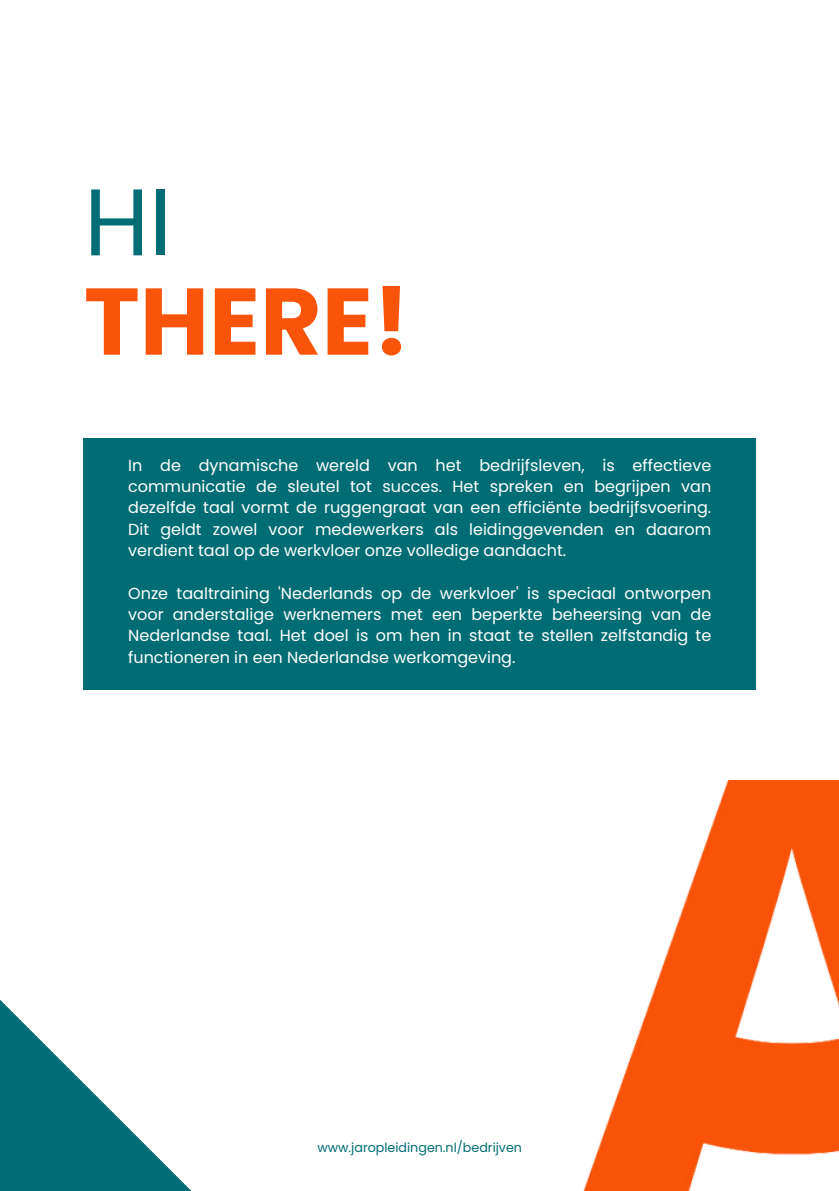
<style>
.page{position:relative;width:839px;height:1191px;background:#fff}
.page>*{position:absolute;margin:0;border:0;box-sizing:border-box;transform-origin:0 0}
.t1{font:700 94.6px "Poppins";color:#f95409}
.t2{font:94.4px "Poppins";color:#006d75}
.t3{font:16px/21.4px "Poppins";color:#fff;text-align:justify}
.t4{font:12.6px "Poppins";color:#006d75}
</style>
<div class="page">
<svg style="left:0;top:999px;width:192px;height:192px"></svg>
<div style="left:84px;top:438px;width:671px;height:251px;background:#006d75"></div>
<img style="left:583px;top:781px;width:255px;height:410px">
<h2 class="t2" style="left:84px;top:156px;width:90px">HI</h2>
<h1 class="t1" style="left:84px;top:255px;width:327px">THERE!</h1>
<h3 class="t3" style="left:128px;top:454px;width:584px">In de dynamische wereld van het bedrijfsleven, is effectieve communicatie de sleutel tot succes. Het spreken en begrijpen van dezelfde taal vormt de ruggengraat van een efficiënte bedrijfsvoering.<br>Dit geldt zowel voor medewerkers als leidinggevenden en daarom verdient taal op de werkvloer onze volledige aandacht.</h3>
<h3 class="t3" style="left:128px;top:582px;width:584px">Onze taaltraining 'Nederlands op de werkvloer' is speciaal ontworpen voor anderstalige werknemers met een beperkte beheersing van de Nederlandse taal. Het doel is om hen in staat te stellen zelfstandig te functioneren in een Nederlandse werkomgeving.</h3>
<p class="t4" style="left:317px;top:1139px;width:206px">www.jaropleidingen.nl/bedrijven</p>
</div>
